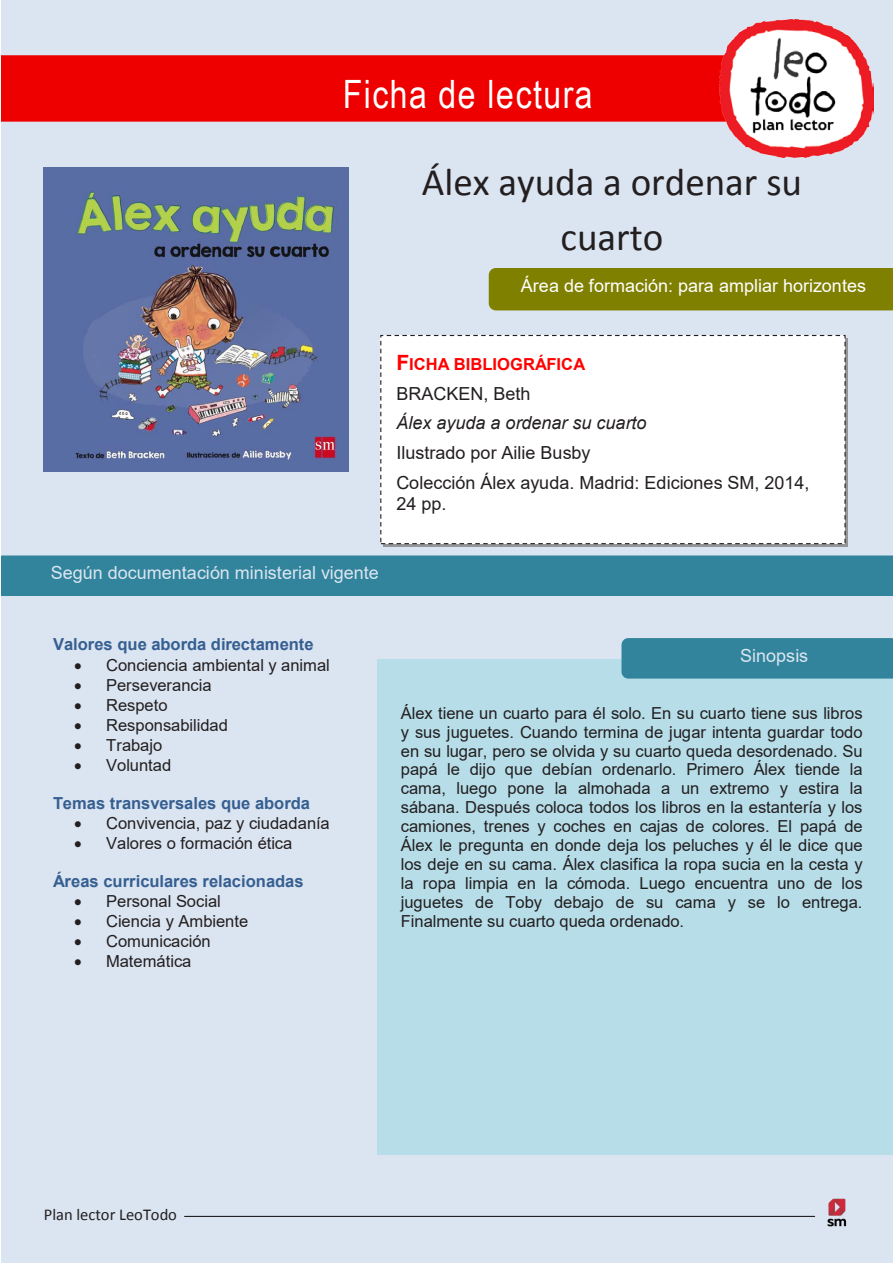
<style>
.page{position:relative;width:893px;height:1263px;background:#fff}
.page>*{position:absolute;margin:0;border:0;box-sizing:border-box;transform-origin:0 0}
.t1{font:39px/54.8px "Calibri";color:#231f20;text-align:center}
.t2{font:39px "Arial Narrow";letter-spacing:.035em;color:#fff}
.t3{font:18px/29.7px "Arial";letter-spacing:.005em;color:#231f20}
.t4{font:18px "Arial";letter-spacing:.005em;color:#dbe5f1}
.t5{font:18px "Arial";letter-spacing:.005em;color:#fff}
.t6{font:16.5px/18.9px "Arial";color:#231f20;text-align:justify}
.t7{font:700 16.5px "Arial";color:#365f91}
.t8{font:700 16.5px "Arial";letter-spacing:.005em;color:#f00}
.t9{font:16.5px "Calibri";color:#231f20}
.s1{font-size:21px}
.s2{font-style:italic}
</style>
<div class="page">
<div style="left:1px;top:0;width:892px;height:1263px;background:#dbe5f1"></div>
<hr style="left:185px;top:1216px;width:630px;height:1px;background:#231f20">
<img style="left:44px;top:168px;width:304px;height:303px">
<div style="left:377px;top:659px;width:516px;height:496px;background:#b6dde8"></div>
<div style="left:381px;top:335px;width:464px;height:209px;background:#fff"></div>
<div style="left:380px;top:335px;width:466px;height:209px;border:1px dashed #231f20"></div>
<div style="left:489px;top:268px;width:404px;height:42px;background:#808000"></div>
<div style="left:621px;top:638px;width:272px;height:41px;background:#31849b"></div>
<div style="left:1px;top:555px;width:892px;height:41px;background:#31849b"></div>
<div style="left:1px;top:55px;width:718px;height:67px;background:#e00"></div>
<img style="left:719px;top:19px;width:154px;height:139px">
<img style="left:810px;top:1198px;width:37px;height:29px">
<p class="t2" style="left:343px;top:66px;width:252px">Ficha de lectura</p>
<p class="t1" style="left:422px;top:153px;width:382px">Álex ayuda a ordenar su cuarto</p>
<p class="t5" style="left:521px;top:273px;width:347px">Área de formación: para ampliar horizontes</p>
<p class="t8" style="left:396px;top:352px;width:190px"><span class="s1">F</span>ICHA BIBLIOGRÁFICA</p>
<p class="t3" style="left:396px;top:378px;width:415px">BRACKEN, Beth<br><span class="s2">Álex ayuda a ordenar su cuarto<br></span>Ilustrado por Ailie Busby<br>Colección Álex ayuda. Madrid: Ediciones SM, 2014,</p>
<p class="t3" style="left:396px;top:488px;width:52px">24 pp.</p>
<p class="t4" style="left:51px;top:560px;width:330px">Según documentación ministerial vigente</p>
<p class="t7" style="left:53px;top:633px;width:262px">Valores que aborda directamente</p>
<p class="t6" style="left:74px;top:655px;width:257px">• Conciencia ambiental y animal</p>
<p class="t6" style="left:74px;top:675px;width:139px">• Perseverancia</p>
<p class="t6" style="left:74px;top:695px;width:95px">• Respeto</p>
<p class="t6" style="left:74px;top:715px;width:155px">• Responsabilidad</p>
<p class="t6" style="left:74px;top:735px;width:90px">• Trabajo</p>
<p class="t6" style="left:74px;top:756px;width:99px">• Voluntad</p>
<p class="t7" style="left:53px;top:791px;width:259px">Temas transversales que aborda</p>
<p class="t6" style="left:74px;top:813px;width:257px">• Convivencia, paz y ciudadanía</p>
<p class="t6" style="left:74px;top:834px;width:219px">• Valores o formación ética</p>
<p class="t7" style="left:53px;top:869px;width:252px">Áreas curriculares relacionadas</p>
<p class="t6" style="left:74px;top:892px;width:148px">• Personal Social</p>
<p class="t6" style="left:74px;top:912px;width:176px">• Ciencia y Ambiente</p>
<p class="t6" style="left:74px;top:932px;width:138px">• Comunicación</p>
<p class="t6" style="left:74px;top:952px;width:119px">• Matemática</p>
<p class="t4" style="left:740px;top:643px;width:70px">Sinopsis</p>
<p class="t6" style="left:401px;top:703px;width:463px">Álex tiene un cuarto para él solo. En su cuarto tiene sus libros y sus juguetes. Cuando termina de jugar intenta guardar todo en su lugar, pero se olvida y su cuarto queda desordenado. Su papá le dijo que debían ordenarlo. Primero Álex tiende la cama, luego pone la almohada a un extremo y estira la sábana. Después coloca todos los libros en la estantería y los camiones, trenes y coches en cajas de colores. El papá de Álex le pregunta en donde deja los peluches y él le dice que los deje en su cama. Álex clasifica la ropa sucia en la cesta y la ropa limpia en la cómoda. Luego encuentra uno de los juguetes de Toby debajo de su cama y se lo entrega.<br>Finalmente su cuarto queda ordenado.</p>
<p class="t9" style="left:44px;top:1204px;width:135px">Plan lector LeoTodo</p>
</div>
